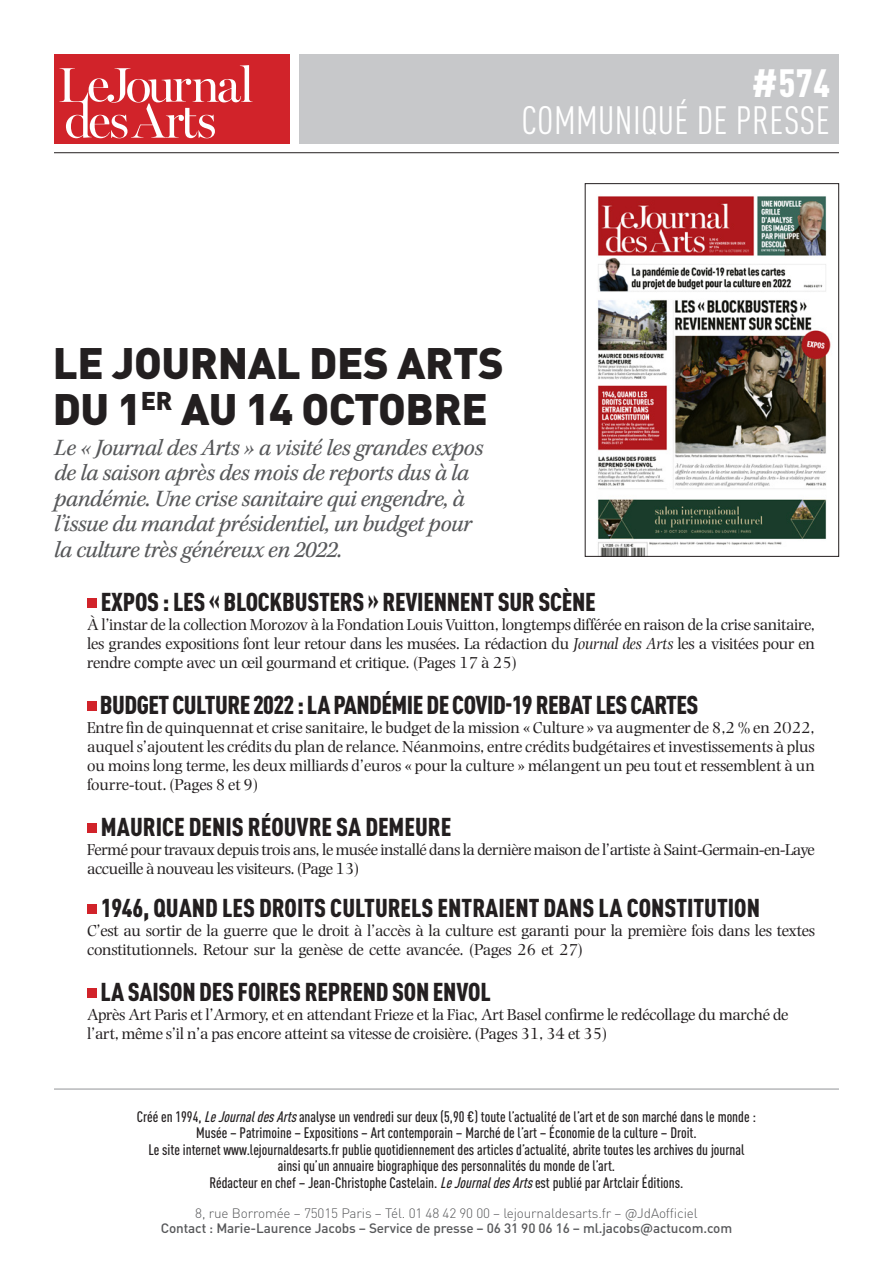
<style>
.page{position:relative;width:893px;height:1263px;background:#fff}
.page>*{position:absolute;margin:0;border:0;box-sizing:border-box;transform-origin:0 0}
.t1{font:900 43.5px/45.2px "DINOT";letter-spacing:-.01em;color:#231f20}
.t2{font:condensed 39px "DINOT";letter-spacing:.01em;color:#fff}
.t3{font:900 condensed 39px "DINOT";color:#fff}
.t4{font:900 condensed 25.5px "DINOT";letter-spacing:-.01em;color:#231f20}
.t5{font:900 25.35px "DINOT";color:#231f20}
.t6{font:italic 24px/25.5px "Kepler Std";letter-spacing:-.02em;color:#57585a}
.t7{font:16.5px/19px "Photina MT Std";letter-spacing:-.02em;color:#231f20}
.t8{font:500 condensed 15px "DINOT";color:#231f20}
.t9{font:500 13.5px "DINOT";letter-spacing:-.01em;color:#57585a}
.t10{font:300 13.5px "DINOT";letter-spacing:-.01em;color:#57585a}
.s1{font-style:italic}
</style>
<div class="page">
<div style="left:54px;top:54px;width:235px;height:89px;background:#d1232a"></div>
<svg style="left:59px;top:65px;width:194px;height:73px"></svg>
<div style="left:299px;top:54px;width:540px;height:89px;background:#c7c8ca"></div>
<hr style="left:54px;top:152px;width:785px;height:1px;background:#231f20">
<hr style="left:54px;top:1089px;width:785px;height:1px;background:#939598">
<img style="left:597px;top:196px;width:235px;height:359px">
<div style="left:585px;top:183px;width:254px;height:374px;border:1px solid #231f20"></div>
<div style="left:87px;top:598px;width:10px;height:10px;background:#d1232a"></div>
<div style="left:87px;top:701px;width:10px;height:10px;background:#d1232a"></div>
<div style="left:87px;top:823px;width:10px;height:10px;background:#d1232a"></div>
<div style="left:87px;top:904px;width:10px;height:10px;background:#d1232a"></div>
<div style="left:87px;top:988px;width:10px;height:10px;background:#d1232a"></div>
<p class="t3" style="left:752px;top:56px;width:79px">#574</p>
<p class="t2" style="left:521px;top:93px;width:310px">COMMUNIQUÉ DE PRESSE</p>
<p class="t1" style="left:181px;top:339px;width:324px;text-indent:-128px">LE JOURNAL DES ARTS<br>AU 14 OCTOBRE</p>
<p class="t5" style="left:141px;top:384px;width:33px">ER</p>
<p class="t1" style="left:53px;top:384px;width:90px">DU1</p>
<p class="t6" style="left:54px;top:435px;width:431px">Le « Journal des Arts » a visité les grandes expos de la saison après des mois de reports dus laà pandémie. Une crise sanitaire qui engendre à,<br>’l issue du mandatprésidentiel, un budgetpour la culture très généreux en 2022.</p>
<p class="t4" style="left:101px;top:585px;width:496px">EXPOS:LES«BLOCKBUSTERS»REVIENNENTSURSCÈNE</p>
<p class="t7" style="left:87px;top:615px;width:729px;text-align:justify">À ’l instar de la collection Morozov laà Fondation Louis Vuitton, longtemps différée en raison de la crise sanitaire, les grandes expositions font leur retour dans les musées. La rédaction du <span class="s1">Journal des Arts</span> les a visitées pour en rendre compte avec un œil gourmand et critique (. Pages 17 à 25(</p>
<p class="t4" style="left:100px;top:687px;width:600px">BUDGETCULTURE2022 LA: PANDÉMIEDECOVID-19REBATLESCARTES</p>
<p class="t7" style="left:87px;top:718px;width:729px;text-align:justify">Entre fin de quinquennat et crise sanitaire le, budget de la mission « Culture » va augmenter de 8,2 % en 2022, auquel ’s ajoutent les crédits du plan de relance. Néanmoins, entre crédits budgétaires et investissements à plus ou moins long terme, les deux milliards ’d euros « pour la culture » mélangent un peu tout et ressemblent à un fourre-tout (. Pages 8 et (9</p>
<p class="t4" style="left:101px;top:809px;width:352px">MAURICE DENIS RÉOUVRE SA DEMEURE</p>
<p class="t7" style="left:87px;top:840px;width:729px">Fermé pour travaux depuis trois ans le, musée installé dans la dernière maison de ’l artiste à Saint-Germain-en-Laye accueille à nouveau les visiteurs (. Page 13(</p>
<p class="t4" style="left:101px;top:891px;width:661px">1946, QUAND LES DROITS CULTURELS ENTRAIENT DANS LA CONSTITUTION</p>
<p class="t7" style="left:87px;top:921px;width:729px">’C est au sortir de la guerre que le droit ’là accès laà culture est garanti pour la première fois dans les textes constitutionnels. Retour sur la genèse de cette avancée (. Pages 26 et 27(</p>
<p class="t4" style="left:100px;top:974px;width:392px">LASAISONDESFOIRESREPRENDSONENVOL</p>
<p class="t7" style="left:87px;top:1005px;width:703px">Après Art Paris et ’l Armory, et en attendant Frieze et la Fiac, Art Basel confirme le redécollage du marché de ’l art, même a’ni l’s pas encore atteint sa vitesse de croisière (. Pages 31, 34 et 35(</p>
<p class="t8" style="left:137px;top:1106px;width:621px">Créé en 1994, <span class="s1">Le Journal des Arts</span> analyse un vendredi sur deux (5,90 €) toute ’l actualité de ’l art et de son marché dans le monde :</p>
<p class="t8" style="left:196px;top:1123px;width:502px">Musée – Patrimoine – Expositions – Art contemporain – Marché de ’l art – Économie de la culture – Droit.</p>
<p class="t8" style="left:148px;top:1139px;width:598px">Le site internet www.lejournaldesarts f r. publie quotidiennement des articles ’d actualité, abrite toutes les archives du journal</p>
<p class="t8" style="left:278px;top:1156px;width:339px">ainsi qu’un annuaire biographique des personnalités du monde de ’l art.</p>
<p class="t8" style="left:209px;top:1172px;width:475px">Rédacteur en chef – Jean-Christophe Castelain <span class="s1">Le</span>. <span class="s1">Journal des Arts</span> est publié par Artclair Éditions.</p>
<p class="t10" style="left:195px;top:1204px;width:504px">8, rue Borromée – 75015 Paris – Tél. 01 48 42 90 00 – lejournaldesarts f r. – @JdAofficiel</p>
<p class="t9" style="left:161px;top:1219px;width:573px">Contact : Marie-Laurence Jacobs – Service de presse – 06 31 90 06 16 – ml.jacobs@actucom.com</p>
</div>
